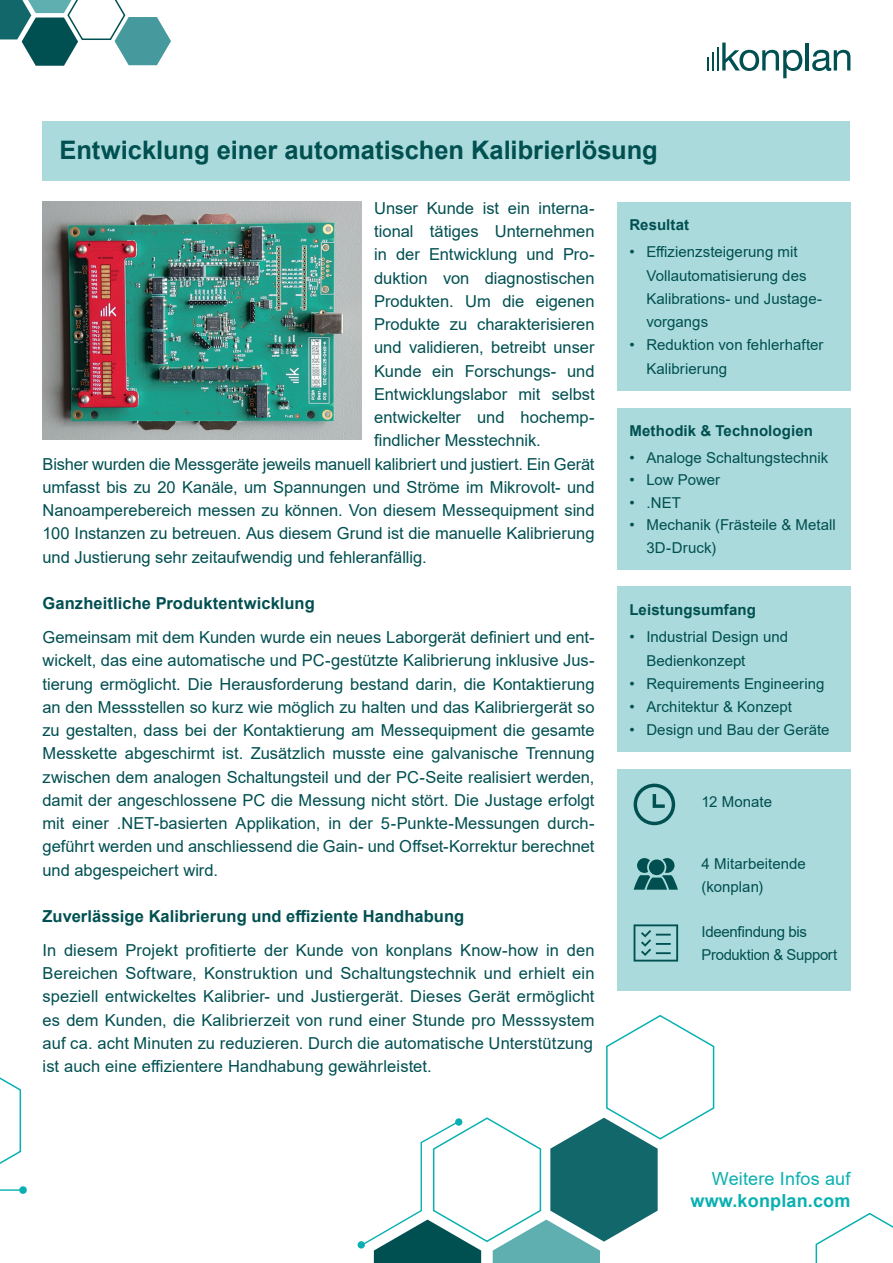
<style>
.page{position:relative;width:893px;height:1263px;background:#fff}
.page>*{position:absolute;margin:0;border:0;box-sizing:border-box;transform-origin:0 0}
.t1{font:700 25.5px "Arial";color:#004f51}
.t2{font:18px "Arial";letter-spacing:.01em;color:#0ab0b1}
.t3{font:700 18px "Arial";letter-spacing:.01em;color:#0ab0b1}
.t4{font:16.5px/23.2px "Arial";color:#004f51;text-align:justify}
.t5{font:700 16.5px "Arial";letter-spacing:.005em;color:#004f51}
.t6{font:15px/23.2px "Arial";color:#004f51}
.t7{font:700 15px "Arial";letter-spacing:.01em;color:#004f51}
.t8{font:15px/23.2px "Arial";letter-spacing:-.02em;color:#004f51}
</style>
<div class="page">
<svg style="left:815px;top:1212px;width:78px;height:51px"></svg>
<div style="left:358px;top:1241px;width:7px;height:7px;background:#0ab0b1;border-radius:50%"></div>
<svg style="left:359px;top:1014px;width:356px;height:249px"></svg>
<svg style="left:0;top:1077px;width:27px;height:117px"></svg>
<svg style="left:812px;top:50px;width:38px;height:21px"></svg>
<svg style="left:722px;top:43px;width:80px;height:35px"></svg>
<hr style="left:717px;top:47px;width:2px;height:23px;background:#004f51">
<hr style="left:806px;top:43px;width:3px;height:27px;background:#004f51">
<svg style="left:707px;top:52px;width:7px;height:18px"></svg>
<svg style="left:0;top:0;width:171px;height:66px"></svg>
<div style="left:43px;top:121px;width:807px;height:59px;background:#aadadb"></div>
<div style="left:617px;top:202px;width:233px;height:189px;background:#aadadb"></div>
<div style="left:617px;top:408px;width:233px;height:161px;background:#aadadb"></div>
<div style="left:617px;top:586px;width:233px;height:166px;background:#aadadb"></div>
<div style="left:617px;top:769px;width:233px;height:221px;background:#aadadb"></div>
<svg style="left:634px;top:858px;width:44px;height:32px"></svg>
<svg style="left:634px;top:784px;width:41px;height:41px"></svg>
<svg style="left:634px;top:924px;width:44px;height:37px"></svg>
<img style="left:43px;top:202px;width:318px;height:238px">
<h1 class="t1" style="left:60px;top:132px;width:600px">Entwicklung einer automatischen Kalibrierlösung</h1>
<p class="t4" style="left:374px;top:196px;width:222px">Unser Kunde ist ein interna-</p>
<p class="t4" style="left:374px;top:220px;width:222px">tional tätiges Unternehmen</p>
<p class="t4" style="left:374px;top:243px;width:222px">in der Entwicklung und Pro-</p>
<p class="t4" style="left:374px;top:266px;width:222px">duktion von diagnostischen</p>
<p class="t4" style="left:374px;top:289px;width:222px">Produkten. Um die eigenen</p>
<p class="t4" style="left:374px;top:313px;width:222px">Produkte zu charakterisieren</p>
<p class="t4" style="left:374px;top:336px;width:222px">und validieren, betreibt unser</p>
<p class="t4" style="left:374px;top:359px;width:222px">Kunde ein Forschungs- und</p>
<p class="t4" style="left:374px;top:382px;width:222px">Entwicklungslabor mit selbst</p>
<p class="t4" style="left:374px;top:406px;width:222px">entwickelter und hochemp-</p>
<p class="t4" style="left:374px;top:429px;width:168px">findlicher Messtechnik.</p>
<p class="t4" style="left:43px;top:452px;width:553px">Bisher wurden die Messgeräte jeweils manuell kalibriert und justiert. Ein Gerät</p>
<p class="t4" style="left:43px;top:475px;width:554px">umfasst bis zu 20 Kanäle, um Spannungen und Ströme im Mikrovolt- und</p>
<p class="t4" style="left:43px;top:499px;width:554px">Nanoamperebereich messen zu können. Von diesem Messequipment sind</p>
<p class="t4" style="left:43px;top:522px;width:553px">100 Instanzen zu betreuen. Aus diesem Grund ist die manuelle Kalibrierung</p>
<p class="t4" style="left:43px;top:545px;width:386px">und Justierung sehr zeitaufwendig und fehleranfällig.</p>
<p class="t5" style="left:43px;top:592px;width:274px">Ganzheitliche Produktentwicklung</p>
<p class="t4" style="left:43px;top:625px;width:554px">Gemeinsam mit dem Kunden wurde ein neues Laborgerät definiert und ent&shy;wickelt, das eine automatische und PC-gestützte Kalibrierung inklusive Jus&shy;tierung ermöglicht. Die Herausforderung bestand darin, die Kontaktierung an den Messstellen so kurz wie möglich zu halten und das Kalibriergerät so zu gestalten, dass bei der Kontaktierung am Messequipment die gesamte Messkette abgeschirmt ist. Zusätzlich musste eine galvanische Trennung zwischen dem analogen Schaltungsteil und der PC-Seite realisiert werden, damit der angeschlossene PC die Messung nicht stört. Die Justage erfolgt mit einer .NET-basierten Applikation, in der 5-Punkte-Messungen durch&shy;geführt werden und anschliessend die Gain- und Offset-Korrektur berechnet und abgespeichert wird.</p>
<p class="t5" style="left:43px;top:904px;width:423px">Zuverlässige Kalibrierung und effiziente Handhabung</p>
<p class="t4" style="left:43px;top:938px;width:554px">In diesem Projekt profitierte der Kunde von konplans Know-how in den Bereichen Software, Konstruktion und Schaltungstechnik und erhielt ein speziell entwickeltes Kalibrier- und Justiergerät. Dieses Gerät ermöglicht es dem Kunden, die Kalibrierzeit von rund einer Stunde pro Messsystem auf ca. acht Minuten zu reduzieren. Durch die automatische Unterstützung ist auch eine effizientere Handhabung gewährleistet.</p>
<p class="t7" style="left:629px;top:214px;width:61px">Resultat</p>
<p class="t6" style="left:646px;top:240px;width:177px;text-indent:-17px">• Effizienzsteigerung mit<br>Vollautomatisierung des<br>Kalibrations- und Justage&shy;vorgangs</p>
<p class="t6" style="left:646px;top:333px;width:179px;text-indent:-17px">• Reduktion von fehlerhafter<br>Kalibrierung</p>
<p class="t7" style="left:629px;top:420px;width:185px">Methodik &amp; Technologien</p>
<p class="t6" style="left:629px;top:445px;width:201px">• Analoge Schaltungstechnik</p>
<p class="t6" style="left:629px;top:468px;width:92px">• Low Power</p>
<p class="t6" style="left:629px;top:490px;width:53px">• .NET</p>
<p class="t6" style="left:646px;top:513px;width:191px;line-height:22.5px;text-indent:-17px">• Mechanik (Frästeile &amp; Metall<br>3D-Druck)</p>
<p class="t7" style="left:629px;top:599px;width:128px">Leistungsumfang</p>
<p class="t6" style="left:646px;top:625px;width:143px;text-indent:-17px">• Industrial Design und<br>Bedienkonzept</p>
<p class="t6" style="left:629px;top:672px;width:197px">• Requirements Engineering</p>
<p class="t6" style="left:629px;top:695px;width:164px">• Architektur &amp; Konzept</p>
<p class="t6" style="left:629px;top:718px;width:202px">• Design und Bau der Geräte</p>
<p class="t6" style="left:702px;top:790px;width:72px">12 Monate</p>
<p class="t6" style="left:702px;top:852px;width:106px">4 Mitarbeitende (konplan)</p>
<p class="t8" style="left:702px;top:920px;width:137px">Ideenfindung bis<br>Produktion &amp; Support</p>
<p class="t2" style="left:712px;top:1167px;width:140px">Weitere Infos auf</p>
<p class="t3" style="left:691px;top:1188px;width:161px">www.konplan.com</p>
</div>
